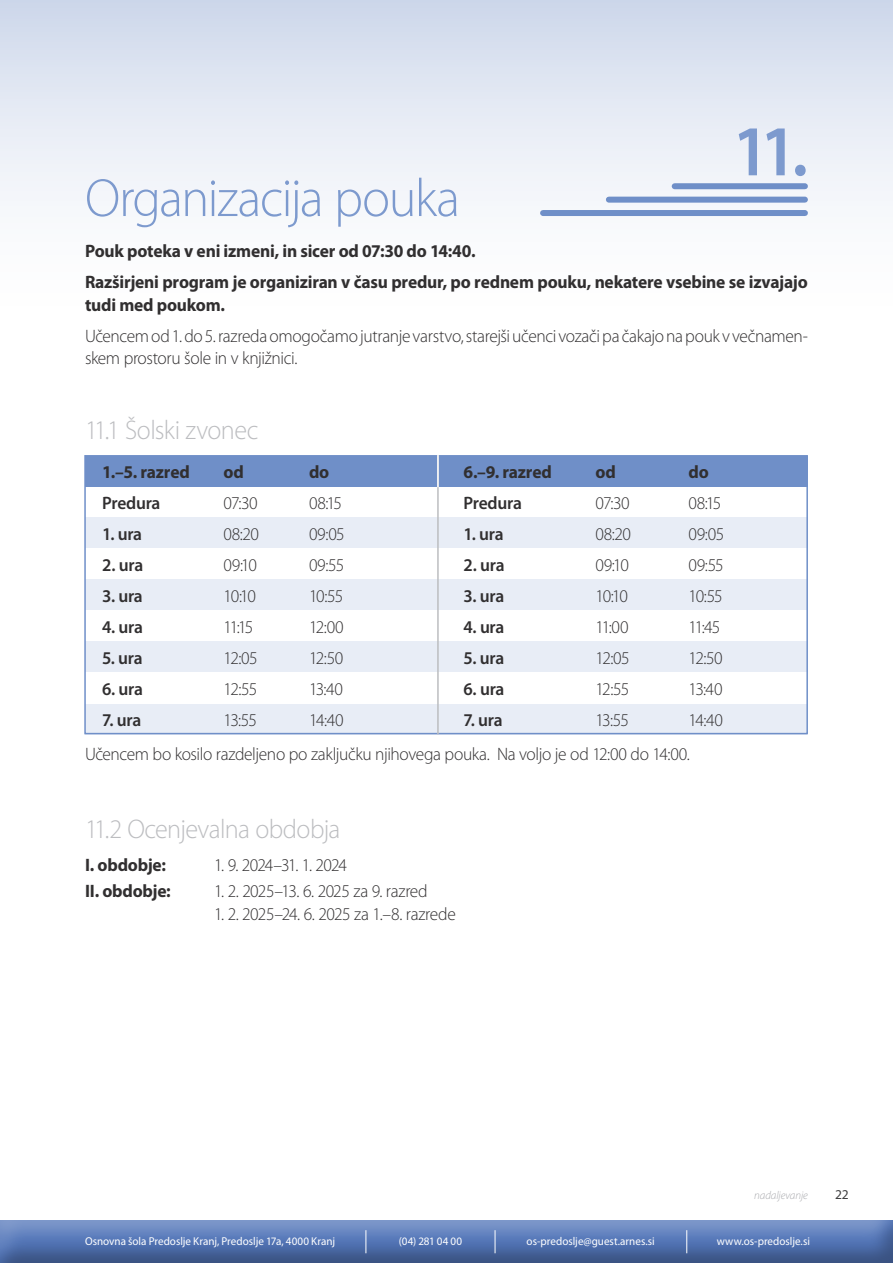
<style>
.page{position:relative;width:893px;height:1263px;background:#fff}
.page>*{position:absolute;margin:0;border:0;box-sizing:border-box;transform-origin:0 0}
.t1{font:600 72px "Myriad Pro";color:#7d9ace}
.t2{font:300 54px "Myriad Pro";letter-spacing:-.035em;color:#7d9ace}
.t3{font:300 27px "Myriad Pro";letter-spacing:-.025em;color:#bcbdc0}
.t4{font:300 18px/22.5px "Myriad Pro";letter-spacing:-.025em;color:#312f30}
.t5{font:700 18px/22.5px "Myriad Pro";letter-spacing:-.015em;color:#312f30}
.t6{font:600 18px "Myriad Pro";letter-spacing:-.015em;color:#312f30}
.t7{font:300 18px "Myriad Pro";letter-spacing:-.05em;color:#312f30}
.t8{font:13.5px "Myriad Pro";color:#3e3e3f}
.t9{font:11.4px "Myriad Pro";color:#fff}
.t10{font:italic 300 11.4px "Myriad Pro";letter-spacing:-.005em;color:#a8a9ad}
</style>
<div class="page">
<div style="left:0;top:1218px;width:893px;height:45px;background:#231f20;opacity:.35"></div>
<svg style="left:686px;top:1230px;width:1px;height:23px"></svg>
<svg style="left:366px;top:1230px;width:1px;height:23px"></svg>
<svg style="left:495px;top:1230px;width:1px;height:23px"></svg>
<div style="left:0;top:0;width:893px;height:334px;background:linear-gradient(to bottom,#d2dbec,#fff)"></div>
<div style="left:85px;top:704px;width:721px;height:30px;background:#e8edf6"></div>
<div style="left:85px;top:517px;width:723px;height:31px;background:#e8edf6"></div>
<div style="left:85px;top:456px;width:723px;height:30px;background:#6f8fc8"></div>
<div style="left:85px;top:579px;width:723px;height:31px;background:#e8edf6"></div>
<div style="left:85px;top:641px;width:723px;height:30px;background:#e8edf6"></div>
<div style="left:84px;top:455px;width:724px;height:279px;border:2px solid #6f8fc8"></div>
<hr style="left:437px;top:455px;width:2px;height:279px;background:#bcbdc0">
<hr style="left:437px;top:455px;width:2px;height:32px;background:#fff">
<div style="left:609px;top:197px;width:196px;height:6px;background:#6f8fc8"></div>
<div style="left:675px;top:183px;width:130px;height:6px;background:#6f8fc8"></div>
<div style="left:543px;top:210px;width:262px;height:6px;background:#6f8fc8"></div>
<p class="t2" style="left:85px;top:166px;width:376px">Organizacija pouka</p>
<p class="t1" style="left:732px;top:105px;width:77px">11.</p>
<p class="t5" style="left:85px;top:239px;width:392px">Pouk poteka v eni izmeni, in sicer od 07:30 do 14:40.</p>
<p class="t5" style="left:85px;top:270px;width:724px">Razširjeni program je organiziran v času predur, po rednem pouku, nekatere vsebine se izvajajo tudi med poukom.</p>
<p class="t4" style="left:85px;top:324px;width:724px">Učencem od 1. do 5. razreda omogočamo jutranje varstvo, starejši učenci vozači pa čakajo na pouk v večnamen&shy;skem prostoru šole in v knjižnici.</p>
<p class="t3" style="left:85px;top:414px;width:175px">11.1 Šolski zvonec</p>
<p class="t5" style="left:102px;top:460px;width:89px">1.–5. razred</p>
<p class="t5" style="left:224px;top:460px;width:22px">od</p>
<p class="t5" style="left:309px;top:460px;width:22px">do</p>
<p class="t6" style="left:102px;top:491px;width:60px">Predura</p>
<p class="t4" style="left:224px;top:491px;width:36px">07:30</p>
<p class="t4" style="left:309px;top:491px;width:34px">08:15</p>
<p class="t6" style="left:102px;top:522px;width:42px">1. ura</p>
<p class="t4" style="left:224px;top:522px;width:37px">08:20</p>
<p class="t4" style="left:309px;top:522px;width:37px">09:05</p>
<p class="t6" style="left:102px;top:553px;width:43px">2. ura</p>
<p class="t4" style="left:224px;top:553px;width:35px">09:10</p>
<p class="t4" style="left:309px;top:553px;width:37px">09:55</p>
<p class="t6" style="left:102px;top:584px;width:42px">3. ura</p>
<p class="t4" style="left:224px;top:584px;width:34px">10:10</p>
<p class="t4" style="left:309px;top:584px;width:36px">10:55</p>
<p class="t6" style="left:102px;top:615px;width:42px">4. ura</p>
<p class="t4" style="left:224px;top:615px;width:31px">11:15</p>
<p class="t4" style="left:309px;top:615px;width:36px">12:00</p>
<p class="t6" style="left:102px;top:646px;width:42px">5. ura</p>
<p class="t4" style="left:224px;top:646px;width:36px">12:05</p>
<p class="t4" style="left:309px;top:646px;width:36px">12:50</p>
<p class="t6" style="left:102px;top:677px;width:42px">6. ura</p>
<p class="t4" style="left:224px;top:677px;width:35px">12:55</p>
<p class="t4" style="left:309px;top:677px;width:36px">13:40</p>
<p class="t6" style="left:102px;top:708px;width:41px">7. ura</p>
<p class="t4" style="left:224px;top:708px;width:35px">13:55</p>
<p class="t4" style="left:309px;top:708px;width:36px">14:40</p>
<p class="t5" style="left:463px;top:460px;width:90px">6.–9. razred</p>
<p class="t5" style="left:595px;top:460px;width:22px">od</p>
<p class="t5" style="left:688px;top:460px;width:22px">do</p>
<p class="t6" style="left:463px;top:491px;width:60px">Predura</p>
<p class="t4" style="left:595px;top:491px;width:36px">07:30</p>
<p class="t4" style="left:688px;top:491px;width:34px">08:15</p>
<p class="t6" style="left:463px;top:522px;width:42px">1. ura</p>
<p class="t4" style="left:595px;top:522px;width:37px">08:20</p>
<p class="t4" style="left:688px;top:522px;width:37px">09:05</p>
<p class="t6" style="left:463px;top:553px;width:43px">2. ura</p>
<p class="t4" style="left:595px;top:553px;width:35px">09:10</p>
<p class="t4" style="left:688px;top:553px;width:37px">09:55</p>
<p class="t6" style="left:463px;top:584px;width:42px">3. ura</p>
<p class="t4" style="left:595px;top:584px;width:34px">10:10</p>
<p class="t4" style="left:688px;top:584px;width:36px">10:55</p>
<p class="t6" style="left:463px;top:615px;width:42px">4. ura</p>
<p class="t4" style="left:595px;top:615px;width:35px">11:00</p>
<p class="t4" style="left:688px;top:615px;width:33px">11:45</p>
<p class="t6" style="left:463px;top:646px;width:42px">5. ura</p>
<p class="t4" style="left:595px;top:646px;width:36px">12:05</p>
<p class="t4" style="left:688px;top:646px;width:36px">12:50</p>
<p class="t6" style="left:463px;top:677px;width:42px">6. ura</p>
<p class="t4" style="left:595px;top:677px;width:35px">12:55</p>
<p class="t4" style="left:688px;top:677px;width:36px">13:40</p>
<p class="t6" style="left:463px;top:708px;width:41px">7. ura</p>
<p class="t4" style="left:595px;top:708px;width:35px">13:55</p>
<p class="t4" style="left:688px;top:708px;width:36px">14:40</p>
<p class="t4" style="left:85px;top:743px;width:606px">Učencem bo kosilo razdeljeno po zaključku njihovega pouka. Na voljo je od 12:00 do 14:00.</p>
<p class="t3" style="left:85px;top:812px;width:257px">11.2 Ocenjevalna obdobja</p>
<p class="t5" style="left:85px;top:853px;width:82px">I. obdobje:</p>
<p class="t7" style="left:214px;top:854px;width:134px">1. 9. 2024–31. 1. 2024</p>
<p class="t5" style="left:85px;top:879px;width:87px">II. obdobje:</p>
<p class="t4" style="left:214px;top:880px;width:215px">1. 2. 2025–13. 6. 2025 za 9. razred</p>
<p class="t4" style="left:214px;top:902px;width:243px">1. 2. 2025–24. 6. 2025 za 1.–8. razrede</p>
<p class="t10" style="left:754px;top:1189px;width:55px">nadaljevanje</p>
<p class="t9" style="left:85px;top:1234px;width:252px">Osnovna šola Predoslje Kranj, Predoslje 17a, 4000 Kranj</p>
<p class="t9" style="left:399px;top:1234px;width:65px">(04) 281 04 00</p>
<p class="t9" style="left:527px;top:1234px;width:130px">os-predoslje@guest.arnes.si</p>
<p class="t9" style="left:717px;top:1234px;width:95px">www.os-predoslje.si</p>
<p class="t8" style="left:835px;top:1186px;width:15px">22</p>
</div>
